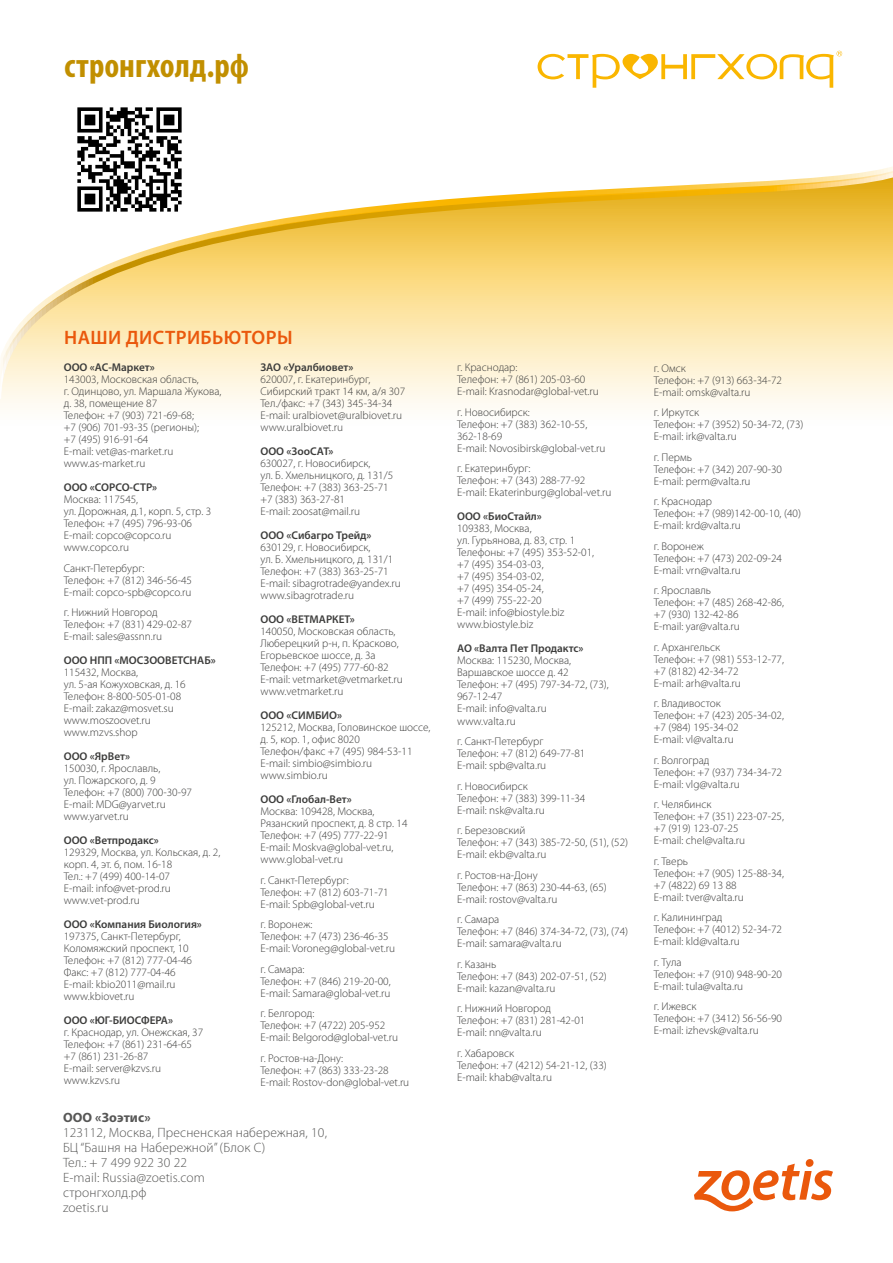
<style>
.page{position:relative;width:893px;height:1263px;background:#fff}
.page>*{position:absolute;margin:0;border:0;box-sizing:border-box;transform-origin:0 0}
.t1{font:700 condensed 34.5px "Myriad Pro";color:#c18f00}
.t2{font:600 19.5px "Myriad Pro";letter-spacing:.02em;color:#ea580c}
.t3{font:300 13.5px/15px "Myriad Pro";letter-spacing:.01em;color:#575756}
.t4{font:700 13.5px "Myriad Pro";letter-spacing:.01em;color:#575756}
.t5{font:300 11.25px/12px "Myriad Pro";color:#3c3c3b}
.t6{font:600 11.25px "Myriad Pro";color:#3c3c3b}
</style>
<div class="page">
<div style="left:0;top:394px;width:893px;height:11px;background:#fefaf0"></div>
<svg style="left:0;top:167px;width:893px;height:227px"></svg>
<div style="left:806px;top:1159px;width:7px;height:8px;background:#ea580c;border-radius:50%"></div>
<svg style="left:694px;top:1164px;width:139px;height:47px"></svg>
<svg style="left:538px;top:50px;width:304px;height:38px"></svg>
<img style="left:64px;top:107px;width:132px;height:119px">
<h1 class="t1" style="left:64px;top:46px;width:187px">стронгхолд.рф</h1>
<h2 class="t2" style="left:64px;top:326px;width:230px">НАШИ ДИСТРИБЬЮТОРЫ</h2>
<p class="t6" style="left:64px;top:361px;width:93px">ООО «АС-Маркет»</p>
<p class="t5" style="left:64px;top:373px;width:159px">143003, Московская область,<br>г. Одинцово, ул. Маршала Жукова, д. 38, помещение 87<br>Телефон: +7 (903) 721-69-68;<br>+7 (906) 701-93-35 (регионы);<br>+7 (495) 916-91-64<br>E-mail: vet@as-market.ru www.as-market.ru</p>
<p class="t6" style="left:64px;top:481px;width:95px">ООО «СОРСО-СТР»</p>
<p class="t5" style="left:64px;top:493px;width:149px">Москва: 117545,<br>ул. Дорожная, д.1, корп. 5, стр. 3<br>Телефон: +7 (495) 796-93-06<br>E-mail: copco@copco.ru www.copco.ru</p>
<p class="t5" style="left:64px;top:562px;width:130px">Санкт-Петербург:<br>Телефон: +7 (812) 346-56-45<br>E-mail: copco-spb@copco.ru</p>
<p class="t5" style="left:64px;top:607px;width:130px">г. Нижний Новгород<br>Телефон: +7 (831) 429-02-87<br>E-mail: sales@assnn.ru</p>
<p class="t6" style="left:64px;top:654px;width:154px">ООО НПП «МОСЗООВЕТСНАБ»</p>
<p class="t5" style="left:64px;top:667px;width:123px">115432, Москва,<br>ул. 5-ая Кожуховская, д. 16<br>Телефон: 8-800-505-01-08<br>E-mail: zakaz@mosvet.su www.moszoovet.ru www.mzvs.shop</p>
<p class="t6" style="left:64px;top:750px;width:68px">ООО «ЯрВет»</p>
<p class="t5" style="left:64px;top:763px;width:130px">150030, г. Ярославль,<br>ул. Пожарского, д. 9<br>Телефон: +7 (800) 700-30-97<br>E-mail: MDG@yarvet.ru www.yarvet.ru</p>
<p class="t6" style="left:64px;top:834px;width:97px">ООО «Ветпродакс»</p>
<p class="t5" style="left:64px;top:847px;width:158px">129329, Москва, ул. Кольская, д. 2, корп. 4, эт. 6, пом. 16-18<br>Тел.: +7 (499) 400-14-07<br>E-mail: info@vet-prod.ru www.vet-prod.ru</p>
<p class="t6" style="left:64px;top:918px;width:140px">ООО «Компания Биология»</p>
<p class="t5" style="left:64px;top:931px;width:130px">197375, Санкт-Петербург,<br>Коломяжский проспект, 10<br>Телефон: +7 (812) 777-04-46<br>Факс: +7 (812) 777-04-46<br>E-mail: kbio2011@mail.ru www.kbiovet.ru</p>
<p class="t6" style="left:64px;top:1014px;width:111px">ООО «ЮГ-БИОСФЕРА»</p>
<p class="t5" style="left:64px;top:1027px;width:141px">г. Краснодар, ул. Онежская, 37<br>Телефон: +7 (861) 231-64-65 +7 (861) 231-26-87<br>E-mail: server@kzvs.ru www.kzvs.ru</p>
<p class="t6" style="left:260px;top:361px;width:94px">ЗАО «Уралбиовет»</p>
<p class="t5" style="left:260px;top:374px;width:146px">620007, г. Екатеринбург,<br>Сибирский тракт 14 км, а/я 307<br>Тел./факс: +7 (343) 345-34-34<br>Е-mail: uralbiovet@uralbiovet.ru www.uralbiovet.ru</p>
<p class="t6" style="left:260px;top:445px;width:75px">OOO «ЗооСАТ»</p>
<p class="t5" style="left:260px;top:458px;width:134px">630027, г. Новосибирск,<br>ул. Б. Хмельницкого, д. 131/5<br>Телефон: +7 (383) 363-25-71 +7 (383) 363-27-81<br>E-mail: zoosat@mail.ru</p>
<p class="t6" style="left:260px;top:529px;width:113px">ООО «Сибагро Трейд»</p>
<p class="t5" style="left:260px;top:542px;width:142px">630129, г. Новосибирск,<br>ул. Б. Хмельницкого, д. 131/1<br>Телефон: +7 (383) 363-25-71<br>E-mail: sibagrotrade@yandex.ru www.sibagrotrade.ru</p>
<p class="t6" style="left:260px;top:613px;width:96px">ООО «ВЕТМАРКЕТ»</p>
<p class="t5" style="left:260px;top:626px;width:144px">140050, Московская область,<br>Люберецкий р-н, п. Красково,<br>Егорьевское шоссе, д. 3а<br>Телефон: +7 (495) 777-60-82<br>E-mail: vetmarket@vetmarket.ru www.vetmarket.ru</p>
<p class="t6" style="left:260px;top:709px;width:83px">ООО «СИМБИО»</p>
<p class="t5" style="left:260px;top:722px;width:171px">125212, Москва, Головинское шоссе, д. 5, кор. 1, офис 8020<br>Телефон/факс +7 (495) 984-53-11<br>E-mail: simbio@simbio.ru www.simbio.ru</p>
<p class="t6" style="left:260px;top:793px;width:93px">ООО «Глобал-Вет»</p>
<p class="t5" style="left:260px;top:806px;width:149px">Москва: 109428, Москва,<br>Рязанский проспект, д. 8 стр. 14<br>Телефон: +7 (495) 777-22-91<br>E-mail: Moskva@global-vet.ru, www.global-vet.ru</p>
<p class="t5" style="left:260px;top:874px;width:130px">г. Санкт-Петербург:<br>Телефон: +7 (812) 603-71-71<br>E-mail: Spb@global-vet.ru</p>
<p class="t5" style="left:260px;top:919px;width:136px">г. Воронеж:<br>Телефон: +7 (473) 236-46-35<br>E-mail: Voroneg@global-vet.ru</p>
<p class="t5" style="left:260px;top:963px;width:132px">г. Самара:<br>Телефон: +7 (846) 219-20-00,<br>E-mail: Samara@global-vet.ru</p>
<p class="t5" style="left:260px;top:1008px;width:139px">г. Белгород:<br>Телефон: +7 (4722) 205-952<br>E-mail: Belgorod@global-vet.ru</p>
<p class="t5" style="left:260px;top:1052px;width:150px">г. Ростов-на-Дону:<br>Телефон: +7 (863) 333-23-28<br>E-mail: Rostov-don@global-vet.ru</p>
<p class="t4" style="left:63px;top:1109px;width:89px">ООО «Зоэтис»</p>
<p class="t3" style="left:63px;top:1125px;width:265px">123112, Москва, Пресненская набережная, 10,<br>БЦ “Башня на Набережной” (Блок C)<br>Тел.: + 7 499 922 30 22<br>E-mail: Russia@zoetis.com<br>стронгхолд.рф<br>zoetis.ru</p>
<p class="t5" style="left:457px;top:362px;width:143px">г. Краснодар:<br>Телефон: +7 (861) 205-03-60<br>E-mail: Krasnodar@global-vet.ru</p>
<p class="t5" style="left:457px;top:406px;width:150px">г. Новосибирск:<br>Телефон: +7 (383) 362-10-55,<br>362-18-69<br>E-mail: Novosibirsk@global-vet.ru</p>
<p class="t5" style="left:457px;top:463px;width:156px">г. Екатеринбург:<br>Телефон: +7 (343) 288-77-92<br>E-mail: Ekaterinburg@global-vet.ru</p>
<p class="t6" style="left:457px;top:510px;width:86px">ООО «БиоСтайл»</p>
<p class="t5" style="left:457px;top:523px;width:138px">109383, Москва,<br>ул. Гурьянова, д. 83, стр. 1<br>Телефоны: +7 (495) 353-52-01, +7 (495) 354-03-03,<br>+7 (495) 354-03-02,<br>+7 (495) 354-05-24,<br>+7 (499) 755-22-20<br>E-mail: info@biostyle.biz www.biostyle.biz</p>
<p class="t6" style="left:457px;top:642px;width:128px">АО «Валта Пет Продактс»</p>
<p class="t5" style="left:457px;top:655px;width:153px">Москва: 115230, Москва,<br>Варшавское шоссе д. 42<br>Телефон: +7 (495) 797-34-72, (73),<br>967-12-47<br>E-mail: info@valta.ru<br>www.valta.ru</p>
<p class="t5" style="left:457px;top:735px;width:130px">г. Санкт-Петербург<br>Телефон: +7 (812) 649-77-81<br>E-mail: spb@valta.ru</p>
<p class="t5" style="left:457px;top:780px;width:130px">г. Новосибирск<br>Телефон: +7 (383) 399-11-34<br>E-mail: nsk@valta.ru</p>
<p class="t5" style="left:457px;top:824px;width:173px">г. Березовский<br>Телефон: +7 (343) 385-72-50, (51), (52)<br>E-mail: ekb@valta.ru</p>
<p class="t5" style="left:457px;top:869px;width:151px">г. Ростов-на-Дону<br>Телефон: +7 (863) 230-44-63, (65)<br>E-mail: rostov@valta.ru</p>
<p class="t5" style="left:457px;top:913px;width:173px">г. Самара<br>Телефон: +7 (846) 374-34-72, (73), (74)<br>E-mail: samara@valta.ru</p>
<p class="t5" style="left:457px;top:958px;width:151px">г. Казань<br>Телефон: +7 (843) 202-07-51, (52)<br>E-mail: kazan@valta.ru</p>
<p class="t5" style="left:457px;top:1002px;width:130px">г. Нижний Новгород<br>Телефон: +7 (831) 281-42-01<br>E-mail: nn@valta.ru</p>
<p class="t5" style="left:457px;top:1047px;width:151px">г. Хабаровск<br>Телефон: +7 (4212) 54-21-12, (33)<br>E-mail: khab@valta.ru</p>
<p class="t5" style="left:654px;top:362px;width:130px">г. Омск<br>Телефон: +7 (913) 663-34-72<br>E-mail: omsk@valta.ru</p>
<p class="t5" style="left:654px;top:406px;width:151px">г. Иркутск<br>Телефон: +7 (3952) 50-34-72, (73)<br>E-mail: irk@valta.ru</p>
<p class="t5" style="left:654px;top:451px;width:130px">г. Пермь<br>Телефон: +7 (342) 207-90-30<br>E-mail: perm@valta.ru</p>
<p class="t5" style="left:654px;top:495px;width:149px">г. Краснодар<br>Телефон: +7 (989)142-00-10, (40)<br>E-mail: krd@valta.ru</p>
<p class="t5" style="left:654px;top:540px;width:130px">г. Воронеж<br>Телефон: +7 (473) 202-09-24<br>E-mail: vrn@valta.ru</p>
<p class="t5" style="left:654px;top:585px;width:132px">г. Ярославль<br>Телефон: +7 (485) 268-42-86, +7 (930) 132-42-86<br>E-mail: yar@valta.ru</p>
<p class="t5" style="left:654px;top:641px;width:132px">г. Архангельск<br>Телефон: +7 (981) 553-12-77, +7 (8182) 42-34-72<br>E-mail: arh@valta.ru</p>
<p class="t5" style="left:654px;top:698px;width:132px">г. Владивосток<br>Телефон: +7 (423) 205-34-02, +7 (984) 195-34-02<br>E-mail: vl@valta.ru</p>
<p class="t5" style="left:654px;top:754px;width:130px">г. Волгоград<br>Телефон: +7 (937) 734-34-72<br>E-mail: vlg@valta.ru</p>
<p class="t5" style="left:654px;top:799px;width:132px">г. Челябинск<br>Телефон: +7 (351) 223-07-25, +7 (919) 123-07-25<br>E-mail: chel@valta.ru</p>
<p class="t5" style="left:654px;top:855px;width:132px">г. Тверь<br>Телефон: +7 (905) 125-88-34, +7 (4822) 69 13 88<br>E-mail: tver@valta.ru</p>
<p class="t5" style="left:654px;top:912px;width:130px">г. Калининград<br>Телефон: +7 (4012) 52-34-72<br>E-mail: kld@valta.ru</p>
<p class="t5" style="left:654px;top:956px;width:130px">г. Тула<br>Телефон: +7 (910) 948-90-20<br>E-mail: tula@valta.ru</p>
<p class="t5" style="left:654px;top:1001px;width:130px">г. Ижевск<br>Телефон: +7 (3412) 56-56-90<br>E-mail: izhevsk@valta.ru</p>
</div>
